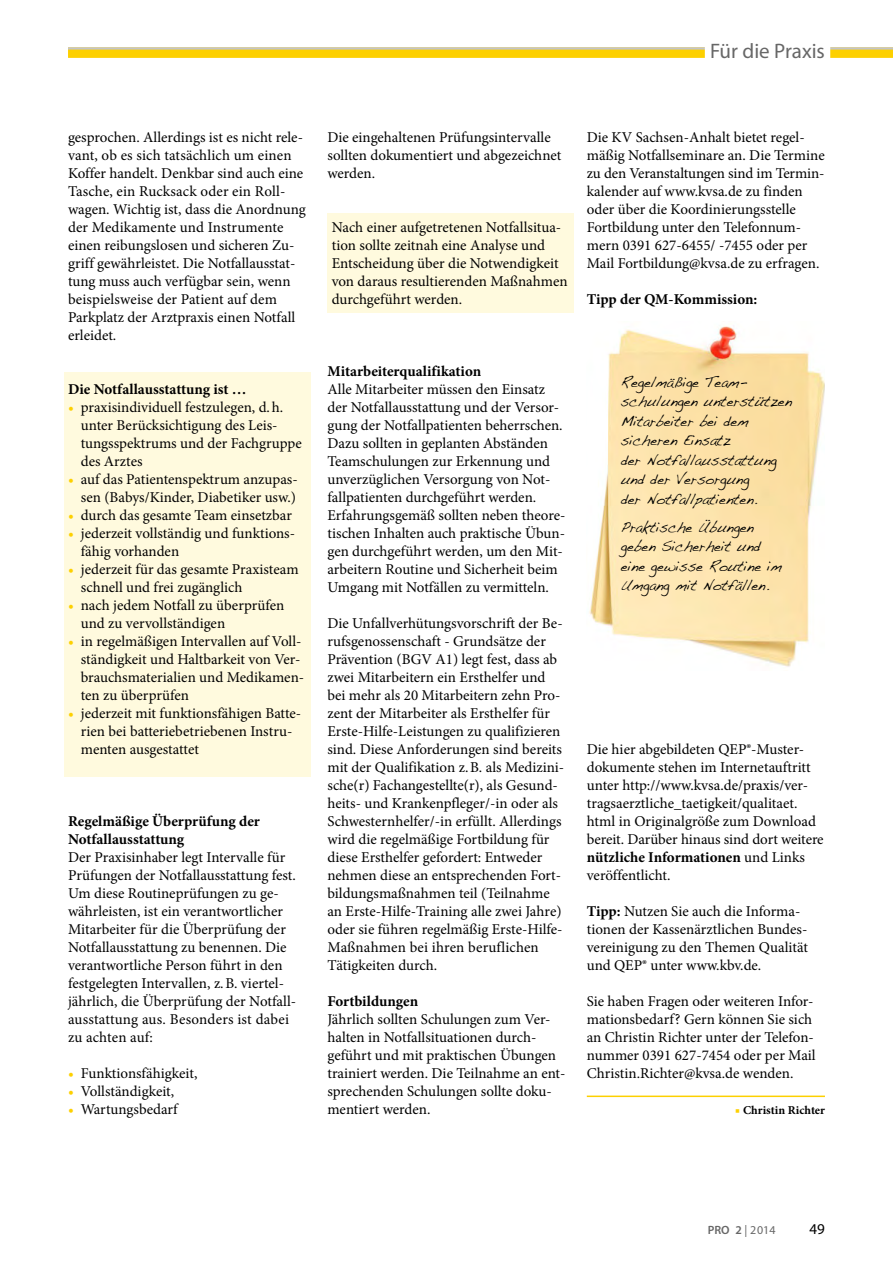
<style>
.page{position:relative;width:893px;height:1263px;background:#fff}
.page>*{position:absolute;margin:0;border:0;box-sizing:border-box;transform-origin:0 0}
.t1{font:21px "Myriad Pro";color:#676767}
.t2{font:15px/18px "Minion Pro";color:#000}
.t3{font:15px/19.5px "Handwriting Dakota";color:#000;scale:.92 1}
.t4{font:700 15px/18px "Minion Pro";color:#000}
.t5{font:15px "Myriad Pro";color:#000}
.t6{font:700 12px "Minion Pro";color:#000}
.t7{font:12px "Myriad Pro";color:#676767}
.s1{color:#fdd000}
.s2{font-weight:700}
.s3{font-weight:400;color:#fdd000}
.s4{font-weight:600}
</style>
<div class="page">
<div style="left:68px;top:47px;width:825px;height:11px;background:#fdd000"></div>
<hr style="left:68px;top:47px;width:825px;height:3px;background:#c4c4c5">
<div style="left:705px;top:36px;width:125px;height:30px;background:#fff"></div>
<div style="left:327px;top:213px;width:247px;height:99px;background:#fffade"></div>
<hr style="left:587px;top:1095px;width:238px;height:2px;background:#fdd000">
<div style="left:64px;top:372px;width:246px;height:404px;background:#fffade"></div>
<img style="left:589px;top:326px;width:236px;height:341px">
<h1 class="t1" style="left:710px;top:38px;width:116px">Für die Praxis</h1>
<p class="t2" style="left:68px;top:128px;width:239px">gesprochen. Allerdings ist es nicht rele&shy;vant, ob es sich tatsächlich um einen Koffer handelt. Denkbar sind auch eine Tasche, ein Rucksack oder ein Roll&shy;wagen. Wichtig ist, dass die Anordnung der Medikamente und Instrumente einen reibungslosen und sicheren Zu&shy;griff gewährleistet. Die Notfallausstat&shy;tung muss auch verfügbar sein, wenn beispielsweise der Patient auf dem Parkplatz der Arztpraxis einen Notfall erleidet.</p>
<p class="t4" style="left:68px;top:380px;width:180px">Die Notfallausstattung ist …</p>
<p class="t2" style="left:81px;top:398px;width:223px;text-indent:-13px"><span class="s1">•</span> praxisindividuell festzulegen, d.h. unter Berücksichtigung des Leis&shy;tungsspektrums und der Fachgruppe des Arztes</p>
<p class="t2" style="left:68px;top:470px;width:231px;text-align:right"><span class="s1">•</span> auf das Patientenspektrum anzupas&shy;sen (Babys/Kinder, Diabetiker usw.)</p>
<p class="t2" style="left:68px;top:506px;width:225px"><span class="s1">•</span> durch das gesamte Team einsetzbar</p>
<p class="t2" style="left:81px;top:524px;width:214px;text-indent:-13px"><span class="s1">•</span> jederzeit vollständig und funktions&shy;fähig vorhanden</p>
<p class="t2" style="left:81px;top:560px;width:219px;text-indent:-13px"><span class="s1">•</span> jederzeit für das gesamte Praxisteam schnell und frei zugänglich</p>
<p class="t2" style="left:81px;top:596px;width:205px;text-indent:-13px"><span class="s1">•</span> nach jedem Notfall zu überprüfen und zu vervollständigen</p>
<p class="t2" style="left:81px;top:632px;width:225px;text-indent:-13px"><span class="s1">•</span> in regelmäßigen Intervallen auf Voll&shy;ständigkeit und Haltbarkeit von Ver&shy;brauchsmaterialien und Medikamen&shy;ten zu überprüfen</p>
<p class="t2" style="left:81px;top:704px;width:222px;text-indent:-13px"><span class="s1">•</span> jederzeit mit funktionsfähigen Batte&shy;rien bei batteriebetriebenen Instru&shy;menten ausgestattet</p>
<p class="t4" style="left:68px;top:812px;width:193px">Regelmäßige Überprüfung der<br>Notfallausstattung</p>
<p class="t2" style="left:68px;top:848px;width:230px">Der Praxisinhaber legt Intervalle für Prüfungen der Notfallausstattung fest.<br>Um diese Routineprüfungen zu ge&shy;währleisten, ist ein verantwortlicher Mitarbeiter für die Überprüfung der Notfallausstattung zu benennen. Die verantwortliche Person führt in den festgelegten Intervallen, z.B. viertel&shy;jährlich, die Überprüfung der Notfall&shy;ausstattung aus. Besonders ist dabei zu achten auf:</p>
<p class="t2" style="left:68px;top:1064px;width:131px"><span class="s1">•</span> Funktionsfähigkeit,</p>
<p class="t2" style="left:68px;top:1082px;width:108px"><span class="s1">•</span> Vollständigkeit,</p>
<p class="t2" style="left:68px;top:1100px;width:111px"><span class="s1">•</span> Wartungsbedarf</p>
<p class="t2" style="left:327px;top:128px;width:235px">Die eingehaltenen Prüfungsintervalle sollten dokumentiert und abgezeichnet werden.</p>
<p class="t2" style="left:332px;top:218px;width:238px">Nach einer aufgetretenen Notfallsitua&shy;tion sollte zeitnah eine Analyse und Entscheidung über die Notwendigkeit von daraus resultierenden Maßnahmen durchgeführt werden.</p>
<p class="t2" style="left:587px;top:128px;width:239px">Die KV Sachsen-Anhalt bietet regel&shy;mäßig Notfallseminare an. Die Termine zu den Veranstaltungen sind im Termin&shy;kalender auf www.kvsa.de zu finden oder über die Koordinierungsstelle Fortbildung unter den Telefonnum&shy;mern 0391 627-6455/ -7455 oder per Mail Fortbildung@kvsa.de zu erfragen.</p>
<p class="t4" style="left:587px;top:290px;width:172px">Tipp der QM-Kommission:</p>
<p class="t4" style="left:327px;top:362px;width:155px">Mitarbeiterqualifikation</p>
<p class="t2" style="left:327px;top:380px;width:240px">Alle Mitarbeiter müssen den Einsatz der Notfallausstattung und der Versor&shy;gung der Notfallpatienten beherrschen.<br>Dazu sollten in geplanten Abständen Teamschulungen zur Erkennung und unverzüglichen Versorgung von Not&shy;fallpatienten durchgeführt werden.<br>Erfahrungsgemäß sollten neben theore&shy;tischen Inhalten auch praktische Übun&shy;gen durchgeführt werden, um den Mit&shy;arbeitern Routine und Sicherheit beim Umgang mit Notfällen zu vermitteln.</p>
<p class="t2" style="left:327px;top:614px;width:238px">Die Unfallverhütungsvorschrift der Be&shy;rufsgenossenschaft - Grundsätze der Prävention (BGV A1) legt fest, dass ab zwei Mitarbeitern ein Ersthelfer und bei mehr als 20 Mitarbeitern zehn Pro&shy;zent der Mitarbeiter als Ersthelfer für Erste-Hilfe-Leistungen zu qualifizieren sind. Diese Anforderungen sind bereits mit der Qualifikation z.B. als Medizini&shy;sche(r) Fachangestellte(r), als Gesund&shy;heits- und Krankenpfleger/-in oder als Schwesternhelfer/-in erfüllt. Allerdings wird die regelmäßige Fortbildung für diese Ersthelfer gefordert: Entweder nehmen diese an entsprechenden Fort&shy;bildungsmaßnahmen teil (Teilnahme an Erste-Hilfe-Training alle zwei Jahre) oder sie führen regelmäßig Erste-Hilfe-Maßnahmen bei ihren beruflichen Tätigkeiten durch.</p>
<p class="t4" style="left:327px;top:992px;width:92px">Fortbildungen</p>
<p class="t2" style="left:327px;top:1010px;width:240px">Jährlich sollten Schulungen zum Ver&shy;halten in Notfallsituationen durch&shy;geführt und mit praktischen Übungen trainiert werden. Die Teilnahme an ent&shy;sprechenden Schulungen sollte doku&shy;mentiert werden.</p>
<p class="t3" style="left:621px;top:372px;width:187px">Regelmäßige Team&shy;schulungen unterstützen<br>Mitarbeiter bei dem sicheren Einsatz<br>der Notfallausstattung und der Versorgung<br>der Notfallpatienten.</p>
<p class="t3" style="left:621px;top:517px;width:177px">Praktische Übungen geben Sicherheit und eine gewisse Routine im<br>Umgang mit Notfällen.</p>
<p class="t2" style="left:587px;top:740px;width:238px">Die hier abgebildeten QEP®-Muster&shy;dokumente stehen im Internetauftritt unter http://www.kvsa.de/praxis/ver&shy;tragsaerztliche_taetigkeit/qualitaet. html in Originalgröße zum Download bereit. Darüber hinaus sind dort weitere <span class="s2">nützliche Informationen</span> und Links veröffentlicht.</p>
<p class="t2" style="left:587px;top:902px;width:223px"><span class="s2">Tipp:</span> Nutzen Sie auch die Informa&shy;tionen der Kassenärztlichen Bundes&shy;vereinigung zu den Themen Qualität und QEP® unter www.kbv.de.</p>
<p class="t2" style="left:587px;top:992px;width:230px">Sie haben Fragen oder weiteren Infor&shy;mationsbedarf? Gern können Sie sich an Christin Richter unter der Telefon&shy;nummer 0391 627-7454 oder per Mail Christin.Richter@kvsa.de wenden.</p>
<p class="t6" style="left:735px;top:1102px;width:91px"><span class="s3">■■</span> Christin Richter</p>
<p class="t7" style="left:708px;top:1222px;width:69px"><span class="s4">PRO 2</span> | 2014</p>
<p class="t5" style="left:809px;top:1220px;width:17px">49</p>
</div>
